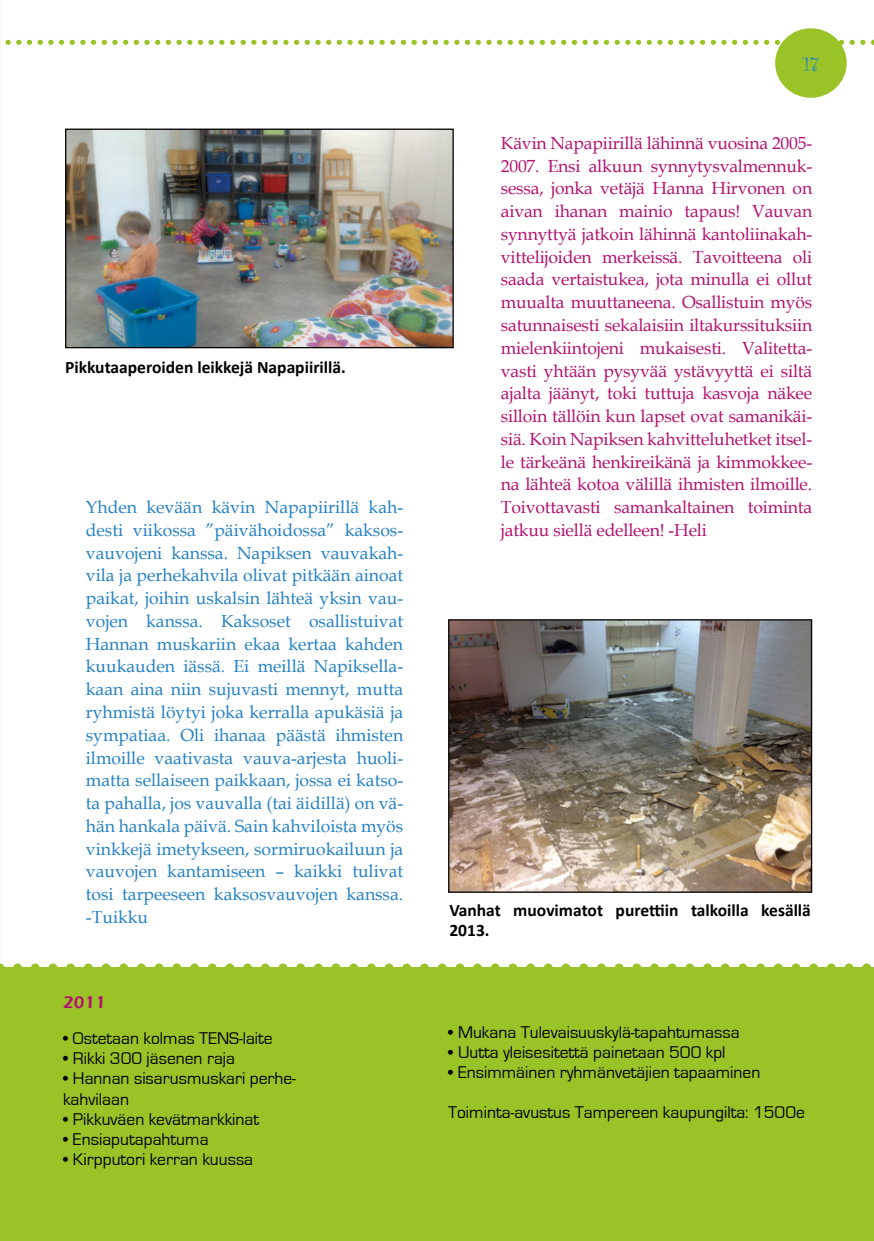
<style>
.page{position:relative;width:874px;height:1241px;background:#fff}
.page>*{position:absolute;margin:0;border:0;box-sizing:border-box;transform-origin:0 0}
.t1{font:21px "Curlz";color:#2581c4}
.t2{font:17.5px/22.8px "Book Antiqua";letter-spacing:-.01em;color:#b31270;text-align:justify}
.t3{font:17.5px/22.8px "Book Antiqua";color:#2581c4;text-align:justify}
.t4{font:17.5px/20.1px "Eurostile";color:#000}
.t5{font:700 17.5px/20.1px "Calibri";color:#000}
.t6{font:600 17.5px "Eras ITC";color:#b31270}
</style>
<div class="page">
<div style="left:0;top:967px;width:873px;height:273px;background:#9ac328"></div>
<svg style="left:0;top:40px;width:874px;height:5px"></svg>
<svg style="left:0;top:963px;width:874px;height:9px"></svg>
<img style="left:448px;top:619px;width:364px;height:274px">
<img style="left:65px;top:128px;width:389px;height:221px">
<div style="left:774px;top:28px;width:72px;height:70px;background:#9ac328;border-radius:50%"></div>
<p class="t5" style="left:65px;top:357px;width:282px">Pikkutaaperoiden leikkejä Napapiirillä.</p>
<p class="t3" style="left:86px;top:495px;width:319px">Yhden kevään kävin Napapiirillä kah&shy;desti viikossa ”päivähoidossa” kaksos&shy;vauvojeni kanssa. Napiksen vauvakah&shy;vila ja perhekahvila olivat pitkään ainoat paikat, joihin uskalsin lähteä yksin vau&shy;vojen kanssa. Kaksoset osallistuivat Hannan muskariin ekaa kertaa kahden kuukauden iässä. Ei meillä Napiksella&shy;kaan aina niin sujuvasti mennyt, mutta ryhmistä löytyi joka kerralla apukäsiä ja sympatiaa. Oli ihanaa päästä ihmisten ilmoille vaativasta vauva-arjesta huoli&shy;matta sellaiseen paikkaan, jossa ei katso&shy;ta pahalla, jos vauvalla (tai äidillä) on vä&shy;hän hankala päivä. Sain kahviloista myös vinkkejä imetykseen, sormiruokailuun ja vauvojen kantamiseen – kaikki tulivat tosi tarpeeseen kaksosvauvojen kanssa. -Tuikku</p>
<p class="t6" style="left:63px;top:991px;width:44px">2011</p>
<p class="t4" style="left:63px;top:1028px;width:211px">• Ostetaan kolmas TENS-laite</p>
<p class="t4" style="left:63px;top:1048px;width:173px">• Rikki 300 jäsenen raja</p>
<p class="t4" style="left:63px;top:1068px;width:234px">• Hannan sisarusmuskari perhe&shy;kahvilaan</p>
<p class="t4" style="left:63px;top:1109px;width:197px">• Pikkuväen kevätmarkkinat</p>
<p class="t4" style="left:63px;top:1129px;width:147px">• Ensiaputapahtuma</p>
<p class="t4" style="left:63px;top:1149px;width:191px">• Kirpputori kerran kuussa</p>
<p class="t1" style="left:802px;top:49px;width:17px">17</p>
<p class="t2" style="left:500px;top:131px;width:313px">Kävin Napapiirillä lähinnä vuosina 2005- 2007. Ensi alkuun synnytysvalmennuk&shy;sessa, jonka vetäjä Hanna Hirvonen on aivan ihanan mainio tapaus! Vauvan synnyttyä jatkoin lähinnä kantoliinakah&shy;vittelijoiden merkeissä. Tavoitteena oli saada vertaistukea, jota minulla ei ollut muualta muuttaneena. Osallistuin myös satunnaisesti sekalaisiin iltakurssituksiin mielenkiintojeni mukaisesti. Valitetta&shy;vasti yhtään pysyvää ystävyyttä ei siltä ajalta jäänyt, toki tuttuja kasvoja näkee silloin tällöin kun lapset ovat samanikäi&shy;siä. Koin Napiksen kahvitteluhetket itsel&shy;le tärkeänä henkireikänä ja kimmokkee&shy;na lähteä kotoa välillä ihmisten ilmoille.<br>Toivottavasti samankaltainen toiminta jatkuu siellä edelleen! -Heli</p>
<p class="t5" style="left:449px;top:899px;width:363px">Vanhat muovimatot purettiin talkoilla kesällä<br>2013.</p>
<p class="t4" style="left:448px;top:1022px;width:293px">• Mukana Tulevaisuuskylä-tapahtumassa</p>
<p class="t4" style="left:448px;top:1042px;width:279px">• Uutta yleisesitettä painetaan 500 kpl</p>
<p class="t4" style="left:448px;top:1062px;width:313px">• Ensimmäinen ryhmänvetäjien tapaaminen</p>
<p class="t4" style="left:448px;top:1102px;width:358px">Toiminta-avustus Tampereen kaupungilta: 1500e</p>
</div>
